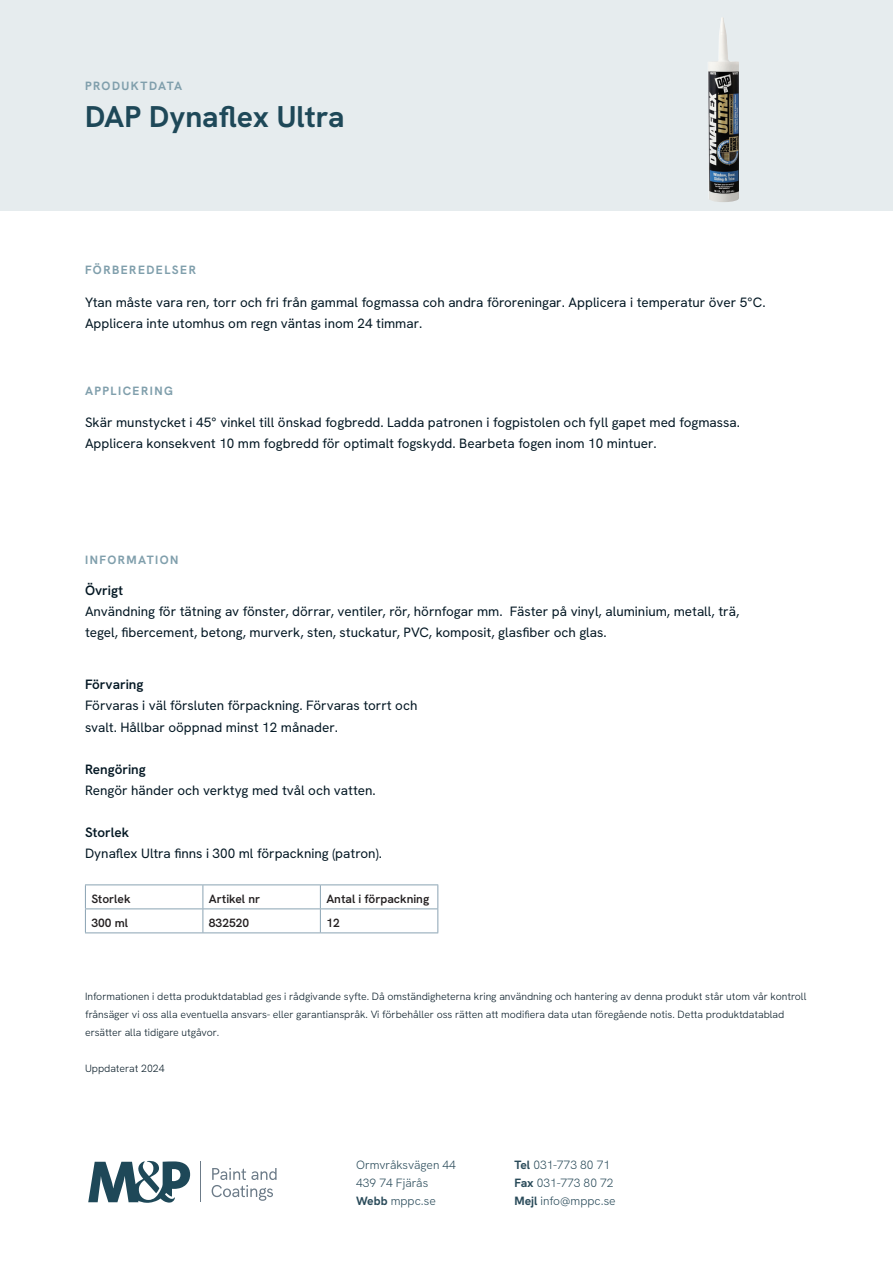
<style>
.page{position:relative;width:893px;height:1263px;background:#fff}
.page>*{position:absolute;margin:0;border:0;box-sizing:border-box;transform-origin:0 0}
.Sidrubrik{font:700 30px "HK Grotesk";color:#1e4858}
.Brödtext{font:13.5px/21px "HK Grotesk";color:#031723}
.t1{font:300 12px/18px "HK Grotesk";color:#294a59}
.Överskrift{font:700 12px "HK Grotesk";letter-spacing:.12em;color:#809fac}
.Tabell{font:600 12px "HK Grotesk";color:#231f20}
.Disclaimer{font:300 10.5px/18px "HK Grotesk";letter-spacing:-.005em;color:#031723}
.s1{font-weight:600}
.s2{font-weight:700}
</style>
<div class="page">
<svg style="left:88px;top:1161px;width:102px;height:42px"></svg>
<svg style="left:212px;top:1168px;width:65px;height:33px"></svg>
<hr style="left:200px;top:1161px;width:1px;height:41px;background:#6c7b88">
<div style="left:0;top:0;width:893px;height:210px;background:#e6ecee"></div>
<img style="left:708px;top:18px;width:31px;height:184px">
<hr style="left:85px;top:884px;width:118px;height:1px;background:#8aa3b3">
<hr style="left:203px;top:884px;width:117px;height:1px;background:#8aa3b3">
<hr style="left:320px;top:884px;width:118px;height:1px;background:#8aa3b3">
<hr style="left:85px;top:908px;width:118px;height:1px;background:#8aa3b3">
<svg style="left:85px;top:885px;width:1px;height:47px"></svg>
<hr style="left:203px;top:908px;width:117px;height:1px;background:#8aa3b3">
<svg style="left:203px;top:885px;width:1px;height:47px"></svg>
<hr style="left:320px;top:908px;width:118px;height:1px;background:#8aa3b3">
<svg style="left:320px;top:885px;width:1px;height:47px"></svg>
<svg style="left:437px;top:885px;width:1px;height:47px"></svg>
<hr style="left:85px;top:932px;width:118px;height:1px;background:#8aa3b3">
<hr style="left:203px;top:932px;width:117px;height:1px;background:#8aa3b3">
<hr style="left:320px;top:932px;width:118px;height:1px;background:#8aa3b3">
<p class="Överskrift" style="left:85px;top:78px;width:99px">PRODUKTDATA</p>
<p class="Sidrubrik" style="left:85px;top:97px;width:261px">DAP Dynaflex Ultra</p>
<p class="Överskrift" style="left:85px;top:262px;width:112px">FÖRBEREDELSER</p>
<p class="Brödtext" style="left:85px;top:291px;width:682px">Ytan måste vara ren, torr och fri från gammal fogmassa coh andra föroreningar. Applicera i temperatur över 5°C.<br>Applicera inte utomhus om regn väntas inom 24 timmar.</p>
<p class="Överskrift" style="left:85px;top:383px;width:89px">APPLICERING</p>
<p class="Brödtext" style="left:85px;top:412px;width:657px">Skär munstycket i 45° vinkel till önskad fogbredd. Ladda patronen i fogpistolen och fyll gapet med fogmassa.</p>
<p class="Brödtext" style="left:85px;top:433px;width:573px">Applicera konsekvent 10 mm fogbredd för optimalt fogskydd. Bearbeta fogen inom 10 mintuer.</p>
<p class="Överskrift" style="left:85px;top:552px;width:95px">INFORMATION</p>
<p class="Brödtext" style="left:85px;top:579px;width:656px"><span class="s1">Övrigt<br></span>Användning för tätning av fönster, dörrar, ventiler, rör, hörnfogar mm. Fäster på vinyl, aluminium, metall, trä, tegel, fibercement, betong, murverk, sten, stuckatur, PVC, komposit, glasfiber och glas.</p>
<p class="Brödtext" style="left:85px;top:674px;width:334px"><span class="s1">Förvaring<br></span>Förvaras i väl försluten förpackning. Förvaras torrt och svalt. Hållbar oöppnad minst 12 månader.</p>
<p class="Brödtext" style="left:85px;top:758px;width:292px"><span class="s1">Rengöring<br></span>Rengör händer och verktyg med tvål och vatten.</p>
<p class="Brödtext" style="left:85px;top:821px;width:298px"><span class="s1">Storlek<br></span>Dynaflex Ultra finns i 300 ml förpackning (patron).</p>
<p class="Tabell" style="left:91px;top:891px;width:41px">Storlek</p>
<p class="Tabell" style="left:209px;top:891px;width:53px">Artikel nr</p>
<p class="Tabell" style="left:326px;top:891px;width:104px">Antal i förpackning</p>
<p class="Tabell" style="left:91px;top:915px;width:38px">300 ml</p>
<p class="Tabell" style="left:209px;top:915px;width:42px">832520</p>
<p class="Tabell" style="left:326px;top:915px;width:15px">12</p>
<p class="Disclaimer" style="left:85px;top:987px;width:723px">Informationen i detta produktdatablad ges i rådgivande syfte. Då omständigheterna kring användning och hantering av denna produkt står utom vår kontroll frånsäger vi oss alla eventuella ansvars- eller garantianspråk. Vi förbehåller oss rätten att modifiera data utan föregående notis. Detta produktdatablad ersätter alla tidigare utgåvor.</p>
<p class="Disclaimer" style="left:85px;top:1059px;width:81px">Uppdaterat 2024</p>
<p class="t1" style="left:356px;top:1155px;width:101px">Ormvråksvägen 44<br>439 74 Fjärås<br><span class="s2">Webb</span> mppc.se</p>
<p class="t1" style="left:514px;top:1155px;width:103px"><span class="s2">Tel</span> 031-773 80 71<br><span class="s2">Fax</span> 031-773 80 72<br><span class="s2">Mejl</span> info@mppc.se</p>
</div>
